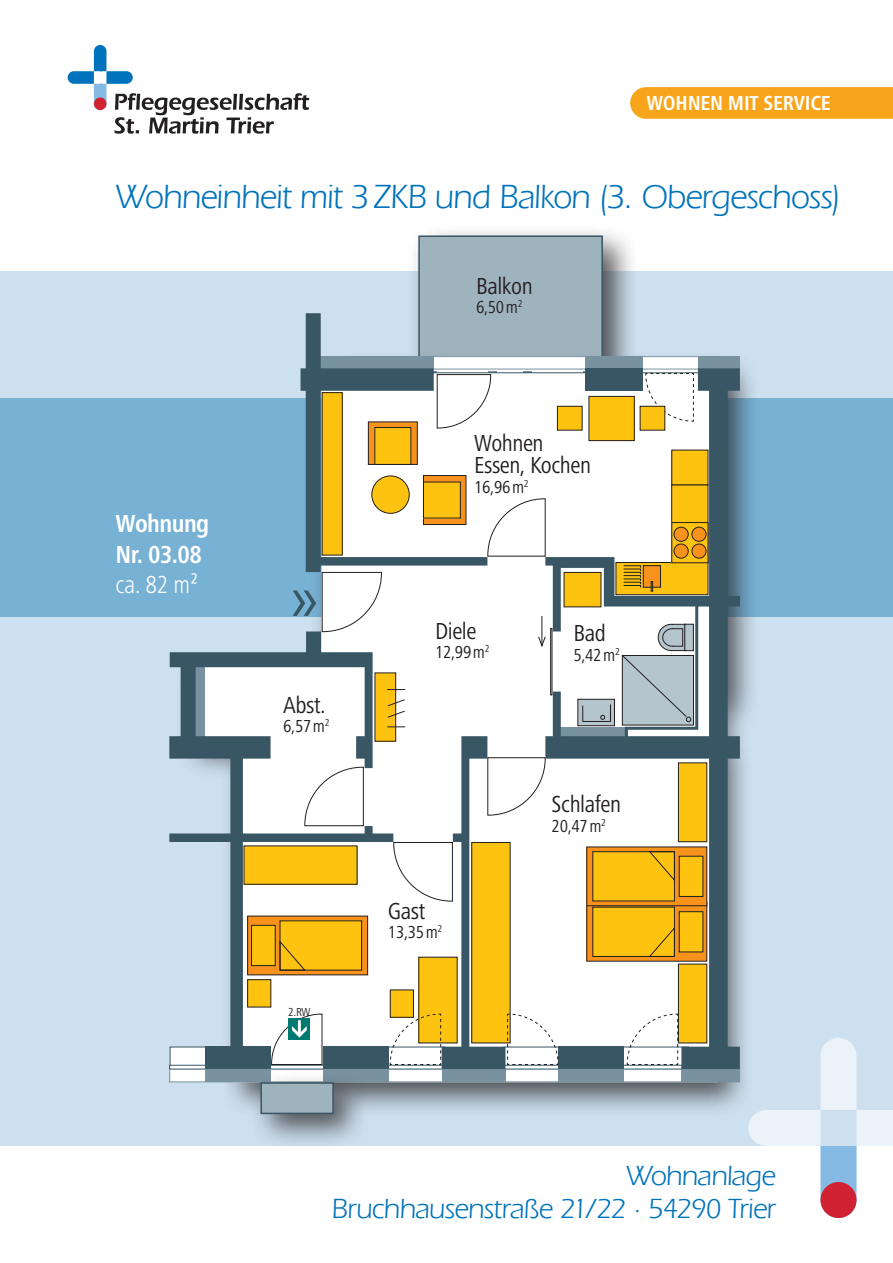
<style>
.page{position:relative;width:893px;height:1263px;background:#fff}
.page>*{position:absolute;margin:0;border:0;box-sizing:border-box;transform-origin:0 0}
.t1{font:34.5px "ITC Eras LT";letter-spacing:-.03em;color:#0073bc}
.t2{font:28.5px/33px "ITC Eras LT";letter-spacing:-.025em;color:#0073bc;text-align:right}
.t3{font:700 condensed 25.5px/30.6px "Frutiger Next Pro";letter-spacing:-.025em;color:#fff}
.t4{font:300 condensed 25.5px "Frutiger Next Pro";color:#fff}
.t5{font:condensed 24px/22.5px "Frutiger Next Pro";letter-spacing:-.02em;color:#231f20}
.t6{font:700 condensed 21px "Frutiger Next Pro";letter-spacing:-.01em;color:#fff}
.t7{font:condensed 18px "Frutiger Next Pro";letter-spacing:-.02em;color:#231f20}
.t8{font:condensed 12px "Frutiger Next Pro";color:#231f20}
</style>
<div class="page">
<div style="left:0;top:271px;width:893px;height:875px;background:#cde0ef"></div>
<div style="left:0;top:398px;width:893px;height:219px;background:#77b1d4"></div>
<svg style="left:68px;top:45px;width:241px;height:89px"></svg>
<svg style="left:748px;top:1038px;width:145px;height:180px"></svg>
<svg style="left:630px;top:87px;width:263px;height:32px;background:#f9a720"></svg>
<div style="left:406px;top:224px;width:233px;height:181px;background:#231f20;opacity:.75"></div>
<div style="left:418px;top:235px;width:185px;height:134px;background:#9fb3be;border:2px solid #395664"></div>
<div style="left:176px;top:351px;width:584px;height:767px;background:#231f20;opacity:.75"></div>
<svg style="left:188px;top:363px;width:254px;height:684px"></svg>
<svg style="left:441px;top:1047px;width:1px;height:18px"></svg>
<div style="left:170px;top:1047px;width:60px;height:22px;background:#fff"></div>
<svg style="left:389px;top:1065px;width:53px;height:4px"></svg>
<svg style="left:271px;top:1065px;width:52px;height:4px"></svg>
<svg style="left:169px;top:1065px;width:36px;height:4px"></svg>
<div style="left:205px;top:1047px;width:66px;height:22px;background:#395664"></div>
<div style="left:323px;top:1047px;width:66px;height:22px;background:#395664"></div>
<svg style="left:393px;top:842px;width:49px;height:60px;background:#f5f5f5"></svg>
<svg style="left:169px;top:631px;width:224px;height:420px;fill:#fff"></svg>
<div style="left:170px;top:1069px;width:569px;height:13px;background:#fff"></div>
<div style="left:442px;top:1069px;width:63px;height:13px;background:#79929f"></div>
<div style="left:205px;top:1069px;width:66px;height:13px;background:#79929f"></div>
<div style="left:323px;top:1069px;width:66px;height:13px;background:#79929f"></div>
<div style="left:558px;top:1069px;width:65px;height:13px;background:#79929f"></div>
<div style="left:681px;top:1069px;width:58px;height:13px;background:#79929f"></div>
<div style="left:169px;top:1069px;width:571px;height:13px;border:1px solid #79929f"></div>
<div style="left:249px;top:1070px;width:120px;height:80px;background:#231f20;opacity:.75"></div>
<div style="left:260px;top:1082px;width:74px;height:32px;background:#9fb3be;border:2px solid #395664"></div>
<div style="left:311px;top:357px;width:428px;height:12px;background:#fff"></div>
<div style="left:585px;top:357px;width:58px;height:12px;background:#79929f"></div>
<div style="left:698px;top:357px;width:41px;height:12px;background:#79929f"></div>
<div style="left:310px;top:356px;width:430px;height:13px;border:1px solid #79929f"></div>
<svg style="left:301px;top:313px;width:186px;height:259px"></svg>
<svg style="left:442px;top:368px;width:298px;height:701px;background:#cdd4d7"></svg>
<div style="left:685px;top:624px;width:8px;height:27px;background:#b5c5ce"></div>
<div style="left:684px;top:624px;width:10px;height:27px;border:1px solid #231f20"></div>
<div style="left:322px;top:393px;width:20px;height:162px;background:#fec210"></div>
<div style="left:322px;top:392px;width:21px;height:163px;border:1px solid #231f20"></div>
<div style="left:622px;top:655px;width:71px;height:70px;background:#b5c5ce"></div>
<div style="left:622px;top:655px;width:72px;height:70px;border:1px solid #231f20"></div>
<svg style="left:621px;top:623px;width:70px;height:99px"></svg>
<div style="left:578px;top:699px;width:36px;height:27px;background:#b5c5ce"></div>
<div style="left:577px;top:699px;width:38px;height:27px;border:1px solid #231f20"></div>
<svg style="left:582px;top:704px;width:29px;height:18px"></svg>
<div style="left:472px;top:842px;width:38px;height:201px;background:#fec210"></div>
<div style="left:471px;top:842px;width:39px;height:201px;border:1px solid #231f20"></div>
<div style="left:244px;top:846px;width:113px;height:38px;background:#fec210"></div>
<div style="left:244px;top:845px;width:113px;height:40px;border:1px solid #231f20"></div>
<div style="left:419px;top:957px;width:38px;height:86px;background:#fec210"></div>
<div style="left:678px;top:763px;width:29px;height:79px;background:#fec210"></div>
<div style="left:678px;top:762px;width:29px;height:80px;border:1px solid #231f20"></div>
<div style="left:678px;top:964px;width:29px;height:79px;background:#fec210"></div>
<div style="left:678px;top:964px;width:29px;height:79px;border:1px solid #231f20"></div>
<div style="left:390px;top:990px;width:23px;height:27px;background:#fec210"></div>
<div style="left:390px;top:989px;width:24px;height:29px;border:1px solid #231f20"></div>
<div style="left:248px;top:980px;width:23px;height:27px;background:#fec210"></div>
<div style="left:247px;top:979px;width:24px;height:28px;border:1px solid #231f20"></div>
<svg style="left:588px;top:906px;width:117px;height:53px"></svg>
<div style="left:593px;top:907px;width:81px;height:49px;background:#fec210"></div>
<div style="left:592px;top:907px;width:83px;height:50px;border:1px solid #231f20"></div>
<svg style="left:648px;top:927px;width:27px;height:30px"></svg>
<div style="left:679px;top:912px;width:24px;height:40px;background:#fec210"></div>
<div style="left:679px;top:911px;width:24px;height:41px;border:1px solid #231f20"></div>
<div style="left:587px;top:847px;width:120px;height:59px;background:#f7931d"></div>
<div style="left:586px;top:846px;width:121px;height:60px;border:1px solid #231f20"></div>
<div style="left:593px;top:852px;width:81px;height:49px;background:#fec210"></div>
<div style="left:592px;top:851px;width:83px;height:50px;border:1px solid #231f20"></div>
<svg style="left:648px;top:851px;width:27px;height:30px"></svg>
<div style="left:679px;top:856px;width:24px;height:40px;background:#fec210"></div>
<div style="left:679px;top:856px;width:24px;height:41px;border:1px solid #231f20"></div>
<svg style="left:248px;top:916px;width:120px;height:59px"></svg>
<div style="left:247px;top:916px;width:121px;height:59px;border:1px solid #231f20"></div>
<div style="left:280px;top:921px;width:82px;height:49px;background:#fec210"></div>
<svg style="left:279px;top:941px;width:27px;height:30px"></svg>
<div style="left:252px;top:925px;width:23px;height:40px;background:#fec210"></div>
<div style="left:251px;top:925px;width:25px;height:41px;border:1px solid #231f20"></div>
<div style="left:564px;top:572px;width:37px;height:35px;background:#fec210"></div>
<div style="left:589px;top:396px;width:45px;height:45px;background:#fec210"></div>
<div style="left:589px;top:396px;width:46px;height:45px;border:1px solid #231f20"></div>
<div style="left:640px;top:406px;width:25px;height:24px;background:#fec210"></div>
<div style="left:557px;top:406px;width:25px;height:24px;background:#fec210"></div>
<div style="left:557px;top:406px;width:25px;height:25px;border:1px solid #231f20"></div>
<div style="left:672px;top:450px;width:36px;height:35px;background:#fec210"></div>
<div style="left:375px;top:673px;width:21px;height:68px;background:#fec210"></div>
<div style="left:375px;top:672px;width:21px;height:70px;border:1px solid #231f20"></div>
<svg style="left:387px;top:689px;width:18px;height:1px"></svg>
<svg style="left:387px;top:726px;width:18px;height:1px"></svg>
<svg style="left:387px;top:699px;width:19px;height:19px"></svg>
<div style="left:423px;top:475px;width:43px;height:49px;background:#f7931d"></div>
<div style="left:423px;top:475px;width:43px;height:50px;border:1px solid #231f20"></div>
<div style="left:423px;top:482px;width:37px;height:36px;background:#fec210"></div>
<div style="left:423px;top:482px;width:38px;height:36px;border:1px solid #231f20"></div>
<div style="left:368px;top:422px;width:49px;height:42px;background:#f7931d"></div>
<div style="left:368px;top:421px;width:50px;height:44px;border:1px solid #231f20"></div>
<div style="left:375px;top:427px;width:36px;height:37px;background:#fec210"></div>
<div style="left:374px;top:427px;width:37px;height:38px;border:1px solid #231f20"></div>
<div style="left:372px;top:476px;width:37px;height:37px;background:#fec210;border-radius:50%"></div>
<div style="left:371px;top:476px;width:39px;height:38px;border:1px solid #231f20;border-radius:50%"></div>
<svg style="left:615px;top:484px;width:94px;height:111px;background:#ebc977"></svg>
<svg style="left:293px;top:572px;width:89px;height:60px"></svg>
<svg style="left:271px;top:1013px;width:52px;height:52px;background:#cddedd"></svg>
<hr style="left:541px;top:616px;width:1px;height:30px;background:#231f20">
<svg style="left:538px;top:636px;width:8px;height:12px"></svg>
<svg style="left:626px;top:1013px;width:52px;height:52px;background:#f3f4f4"></svg>
<svg style="left:389px;top:1013px;width:52px;height:52px"></svg>
<svg style="left:507px;top:1013px;width:52px;height:52px;background:#efeeeb"></svg>
<p class="t6" style="left:646px;top:91px;width:186px">WOHNEN MIT SERVICE</p>
<h1 class="t1" style="left:116px;top:177px;width:726px">Wohneinheit mit 3 ZKB und Balkon (3. Obergeschoss)</h1>
<p class="t5" style="left:476px;top:274px;width:58px">Balkon</p>
<p class="t7" style="left:476px;top:297px;width:48px">6,50m<sup>2</sup></p>
<p class="t3" style="left:116px;top:508px;width:95px">Wohnung<br>Nr. 03.08</p>
<p class="t4" style="left:116px;top:570px;width:84px">ca. 82 m²</p>
<p class="t5" style="left:474px;top:431px;width:118px">Wohnen<br>Essen, Kochen</p>
<p class="t7" style="left:474px;top:476px;width:56px">16,96m<sup>2</sup></p>
<p class="t5" style="left:283px;top:693px;width:44px">Abst.</p>
<p class="t7" style="left:283px;top:716px;width:48px">6,57m<sup>2</sup></p>
<p class="t5" style="left:435px;top:620px;width:43px">Diele</p>
<p class="t7" style="left:435px;top:642px;width:56px">12,99m<sup>2</sup></p>
<p class="t8" style="left:288px;top:1005px;width:24px">2.RW</p>
<p class="t5" style="left:388px;top:899px;width:39px">Gast</p>
<p class="t7" style="left:388px;top:922px;width:56px">13,35m<sup>2</sup></p>
<p class="t5" style="left:573px;top:622px;width:34px">Bad</p>
<p class="t7" style="left:573px;top:644px;width:48px">5,42m<sup>2</sup></p>
<p class="t5" style="left:552px;top:793px;width:71px">Schlafen</p>
<p class="t7" style="left:552px;top:815px;width:56px">20,47m<sup>2</sup></p>
<p class="t2" style="left:332px;top:1159px;width:446px">Wohnanlage<br>Bruchhausenstraße 21/22 · 54290 Trier</p>
</div>
